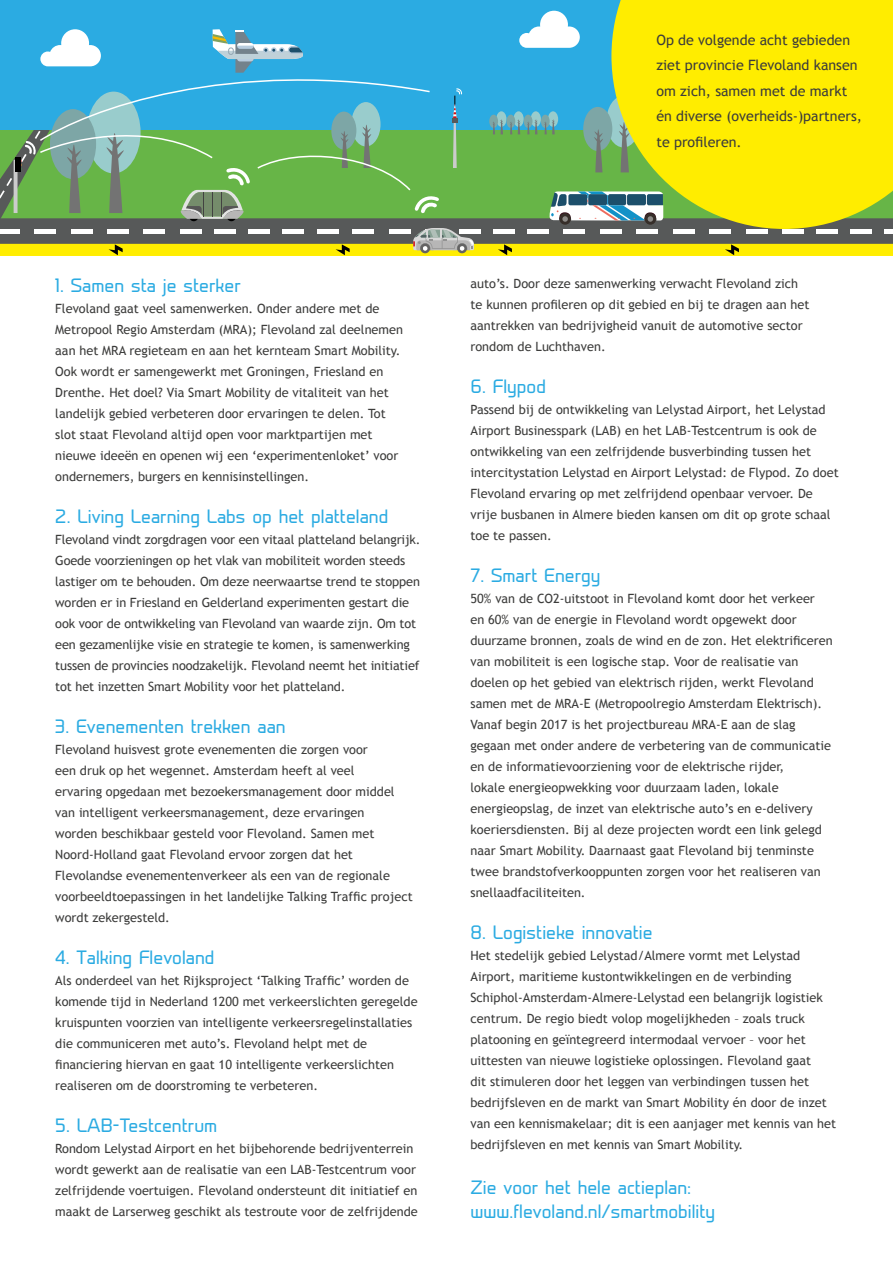
<style>
.page{position:relative;width:893px;height:1263px;background:#fff}
.page>*{position:absolute;margin:0;border:0;box-sizing:border-box;transform-origin:0 0}
.t1{font:18px/24px "Prime";color:#2babe2}
.t2{font:14.25px/25.5px "Trebuchet MS";color:#3c3c3b}
.t3{font:12.75px/21px "Trebuchet MS";color:#3c3c3b}
</style>
<div class="page">
<div style="left:0;top:0;width:893px;height:221px;background:#67b547"></div>
<div style="left:0;top:241px;width:893px;height:15px;background:#ffed00"></div>
<svg style="left:498px;top:244px;width:14px;height:11px"></svg>
<svg style="left:109px;top:244px;width:14px;height:11px"></svg>
<svg style="left:725px;top:244px;width:14px;height:11px"></svg>
<svg style="left:336px;top:244px;width:14px;height:11px"></svg>
<div style="left:0;top:218px;width:893px;height:26px;background:#575959"></div>
<svg style="left:884px;top:229px;width:9px;height:4px"></svg>
<hr style="left:527px;top:229px;width:22px;height:4px;background:#fff">
<hr style="left:850px;top:229px;width:22px;height:4px;background:#fff">
<hr style="left:493px;top:229px;width:22px;height:4px;background:#fff">
<hr style="left:816px;top:229px;width:22px;height:4px;background:#fff">
<hr style="left:459px;top:229px;width:22px;height:4px;background:#fff">
<hr style="left:782px;top:229px;width:22px;height:4px;background:#fff">
<hr style="left:746px;top:229px;width:21px;height:4px;background:#fff">
<hr style="left:389px;top:229px;width:21px;height:4px;background:#fff">
<hr style="left:710px;top:229px;width:21px;height:4px;background:#fff">
<hr style="left:352px;top:229px;width:22px;height:4px;background:#fff">
<hr style="left:673px;top:229px;width:21px;height:4px;background:#fff">
<hr style="left:637px;top:229px;width:21px;height:4px;background:#fff">
<hr style="left:317px;top:229px;width:21px;height:4px;background:#fff">
<hr style="left:600px;top:229px;width:21px;height:4px;background:#fff">
<hr style="left:564px;top:229px;width:21px;height:4px;background:#fff">
<hr style="left:282px;top:229px;width:21px;height:4px;background:#fff">
<hr style="left:248px;top:229px;width:21px;height:4px;background:#fff">
<hr style="left:214px;top:229px;width:21px;height:4px;background:#fff">
<hr style="left:180px;top:229px;width:21px;height:4px;background:#fff">
<hr style="left:144px;top:229px;width:21px;height:4px;background:#fff">
<hr style="left:107px;top:229px;width:22px;height:4px;background:#fff">
<hr style="left:71px;top:229px;width:21px;height:4px;background:#fff">
<hr style="left:0;top:229px;width:19px;height:4px;background:#fff">
<svg style="left:413px;top:228px;width:61px;height:25px"></svg>
<hr style="left:34px;top:229px;width:21px;height:4px;background:#fff">
<svg style="left:559px;top:213px;width:12px;height:12px"></svg>
<svg style="left:549px;top:191px;width:62px;height:31px"></svg>
<div style="left:0;top:0;width:893px;height:130px;background:#2babe2"></div>
<div style="left:496px;top:111px;width:10px;height:16px;background:#9cc;border-radius:50%"></div>
<div style="left:489px;top:115px;width:9px;height:13px;background:#7da6a6;border-radius:50%"></div>
<svg style="left:492px;top:119px;width:11px;height:15px"></svg>
<div style="left:513px;top:111px;width:11px;height:16px;background:#9cc;border-radius:50%"></div>
<div style="left:506px;top:115px;width:9px;height:13px;background:#7da6a6;border-radius:50%"></div>
<svg style="left:510px;top:119px;width:11px;height:15px"></svg>
<div style="left:531px;top:111px;width:10px;height:16px;background:#9cc;border-radius:50%"></div>
<div style="left:524px;top:115px;width:8px;height:13px;background:#7da6a6;border-radius:50%"></div>
<svg style="left:527px;top:119px;width:11px;height:15px"></svg>
<div style="left:548px;top:111px;width:10px;height:16px;background:#9cc;border-radius:50%"></div>
<div style="left:541px;top:115px;width:9px;height:13px;background:#7da6a6;border-radius:50%"></div>
<svg style="left:544px;top:119px;width:11px;height:15px"></svg>
<svg style="left:606px;top:96px;width:34px;height:51px"></svg>
<div style="left:583px;top:107px;width:29px;height:44px;background:#7da6a6;border-radius:50%"></div>
<svg style="left:594px;top:129px;width:9px;height:43px"></svg>
<svg style="left:519px;top:11px;width:61px;height:37px"></svg>
<svg style="left:611px;top:0;width:282px;height:229px;fill:#ffed00"></svg>
<svg style="left:452px;top:88px;width:10px;height:80px"></svg>
<svg style="left:0;top:29px;width:439px;height:191px"></svg>
<p class="t2" style="left:656px;top:27px;width:207px">Op de volgende acht gebieden ziet provincie Flevoland kansen om zich, samen met de markt én diverse (overheids-)partners, te profileren.</p>
<h1 class="t1" style="left:55px;top:274px;width:187px">1. Samen sta je sterker</h1>
<p class="t3" style="left:55px;top:298px;width:349px">Flevoland gaat veel samenwerken. Onder andere met de Metropool Regio Amsterdam (MRA); Flevoland zal deelnemen aan het MRA regieteam en aan het kernteam Smart Mobility.<br>Ook wordt er samengewerkt met Groningen, Friesland en Drenthe. Het doel? Via Smart Mobility de vitaliteit van het landelijk gebied verbeteren door ervaringen te delen. Tot slot staat Flevoland altijd open voor marktpartijen met nieuwe ideeën en openen wij een ‘experimentenloket’ voor ondernemers, burgers en kennisinstellingen.</p>
<h1 class="t1" style="left:55px;top:505px;width:335px">2. Living Learning Labs op het platteland</h1>
<p class="t3" style="left:55px;top:529px;width:367px">Flevoland vindt zorgdragen voor een vitaal platteland belangrijk.<br>Goede voorzieningen op het vlak van mobiliteit worden steeds lastiger om te behouden. Om deze neerwaartse trend te stoppen worden er in Friesland en Gelderland experimenten gestart die ook voor de ontwikkeling van Flevoland van waarde zijn. Om tot een gezamenlijke visie en strategie te komen, is samenwerking tussen de provincies noodzakelijk. Flevoland neemt het initiatief tot het inzetten Smart Mobility voor het platteland.</p>
<h1 class="t1" style="left:55px;top:715px;width:232px">3. Evenementen trekken aan</h1>
<p class="t3" style="left:55px;top:739px;width:359px">Flevoland huisvest grote evenementen die zorgen voor<br>een druk op het wegennet. Amsterdam heeft al veel<br>ervaring opgedaan met bezoekersmanagement door middel van intelligent verkeersmanagement, deze ervaringen<br>worden beschikbaar gesteld voor Flevoland. Samen met Noord-Holland gaat Flevoland ervoor zorgen dat het Flevolandse evenementenverkeer als een van de regionale voorbeeldtoepassingen in het landelijke Talking Traffic project wordt zekergesteld.</p>
<h1 class="t1" style="left:55px;top:946px;width:161px">4. Talking Flevoland</h1>
<p class="t3" style="left:55px;top:970px;width:364px">Als onderdeel van het Rijksproject ‘Talking Traffic’ worden de komende tijd in Nederland 1200 met verkeerslichten geregelde kruispunten voorzien van intelligente verkeersregelinstallaties die communiceren met auto’s. Flevoland helpt met de financiering hiervan en gaat 10 intelligente verkeerslichten realiseren om de doorstroming te verbeteren.</p>
<h1 class="t1" style="left:55px;top:1114px;width:163px">5. LAB-Testcentrum</h1>
<p class="t3" style="left:55px;top:1138px;width:364px">Rondom Lelystad Airport en het bijbehorende bedrijventerrein wordt gewerkt aan de realisatie van een LAB-Testcentrum voor zelfrijdende voertuigen. Flevoland ondersteunt dit initiatief en maakt de Larserweg geschikt als testroute voor de zelfrijdende</p>
<p class="t3" style="left:470px;top:273px;width:340px">auto’s. Door deze samenwerking verwacht Flevoland zich te kunnen profileren op dit gebied en bij te dragen aan het aantrekken van bedrijvigheid vanuit de automotive sector rondom de Luchthaven.</p>
<h1 class="t1" style="left:470px;top:375px;width:77px">6. Flypod</h1>
<p class="t3" style="left:470px;top:399px;width:370px">Passend bij de ontwikkeling van Lelystad Airport, het Lelystad Airport Businesspark (LAB) en het LAB-Testcentrum is ook de ontwikkeling van een zelfrijdende busverbinding tussen het intercitystation Lelystad en Airport Lelystad: de Flypod. Zo doet Flevoland ervaring op met zelfrijdend openbaar vervoer. De vrije busbanen in Almere bieden kansen om dit op grote schaal toe te passen.</p>
<h1 class="t1" style="left:470px;top:564px;width:131px">7. Smart Energy</h1>
<p class="t3" style="left:470px;top:588px;width:364px">50% van de CO2-uitstoot in Flevoland komt door het verkeer<br>en 60% van de energie in Flevoland wordt opgewekt door duurzame bronnen, zoals de wind en de zon. Het elektrificeren van mobiliteit is een logische stap. Voor de realisatie van doelen op het gebied van elektrisch rijden, werkt Flevoland samen met de MRA-E (Metropoolregio Amsterdam Elektrisch).<br>Vanaf begin 2017 is het projectbureau MRA-E aan de slag gegaan met onder andere de verbetering van de communicatie en de informatievoorziening voor de elektrische rijder,<br>lokale energieopwekking voor duurzaam laden, lokale energieopslag, de inzet van elektrische auto’s en e-delivery koeriersdiensten. Bij al deze projecten wordt een link gelegd naar Smart Mobility. Daarnaast gaat Flevoland bij tenminste twee brandstofverkooppunten zorgen voor het realiseren van snellaadfaciliteiten.</p>
<h1 class="t1" style="left:470px;top:921px;width:184px">8. Logistieke innovatie</h1>
<p class="t3" style="left:470px;top:945px;width:367px">Het stedelijk gebied Lelystad/Almere vormt met Lelystad Airport, maritieme kustontwikkelingen en de verbinding Schiphol-Amsterdam-Almere-Lelystad een belangrijk logistiek centrum. De regio biedt volop mogelijkheden – zoals truck platooning en geïntegreerd intermodaal vervoer – voor het uittesten van nieuwe logistieke oplossingen. Flevoland gaat<br>dit stimuleren door het leggen van verbindingen tussen het bedrijfsleven en de markt van Smart Mobility én door de inzet van een kennismakelaar; dit is een aanjager met kennis van het bedrijfsleven en met kennis van Smart Mobility.</p>
<h1 class="t1" style="left:470px;top:1176px;width:246px">Zie voor het hele actieplan: www.flevoland.nl/smartmobility</h1>
</div>
